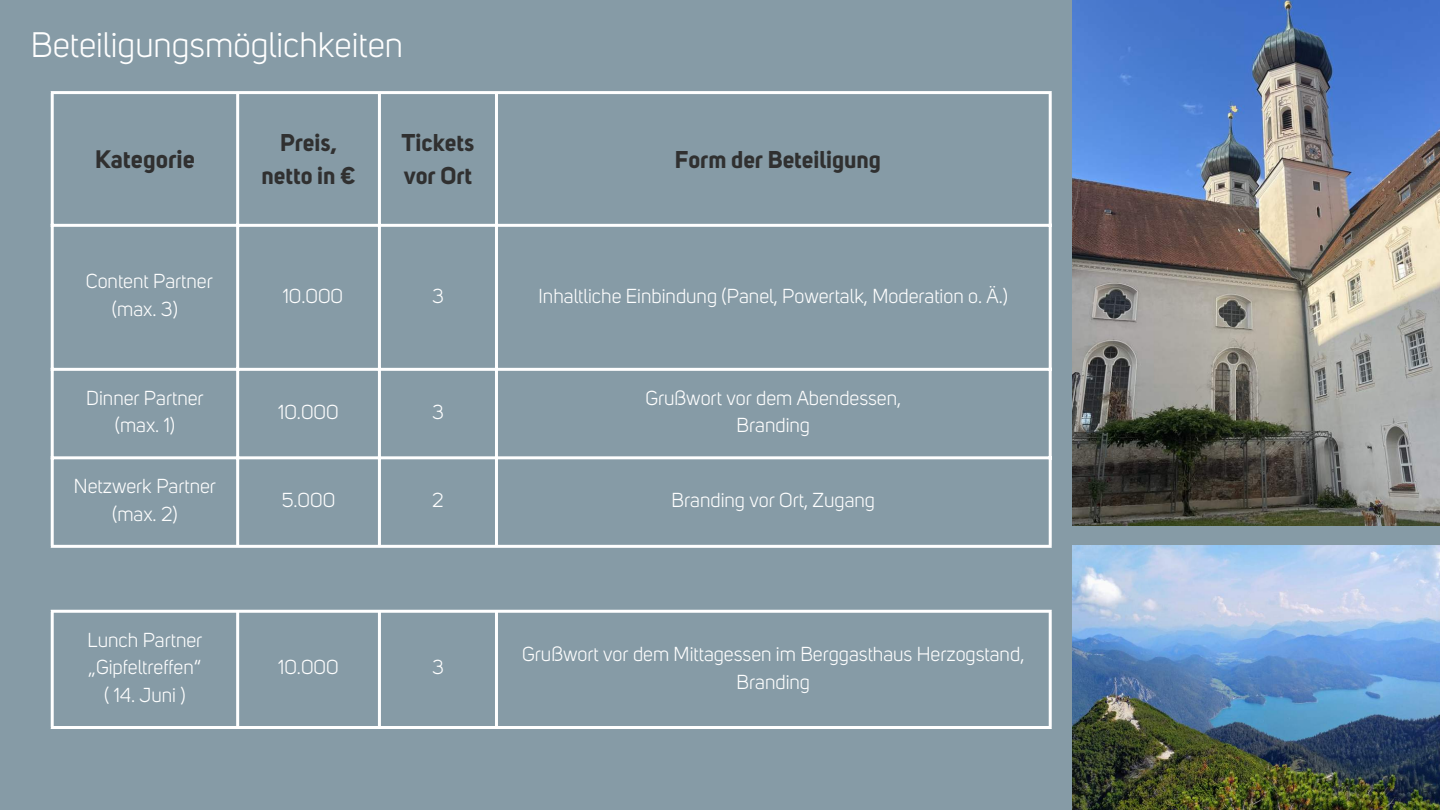
<style>
.page{position:relative;width:1440px;height:810px;background:#869ba6}
.page>*{position:absolute;margin:0;border:0;box-sizing:border-box;transform-origin:0 0}
.t1{font:35px "Uni Sans";color:#fff}
.t2{font:700 25px "Uni Sans";color:#303030}
.t3{font:700 24px/33px "Uni Sans";color:#303030;text-align:center}
.t4{font:20px/27.8px "Uni Sans";color:#fff;text-align:center}
</style>
<div class="page">
<hr style="left:51px;top:94px;width:3px;height:451px;background:#fff">
<hr style="left:236px;top:94px;width:3px;height:451px;background:#fff">
<hr style="left:378px;top:94px;width:3px;height:451px;background:#fff">
<hr style="left:495px;top:94px;width:3px;height:451px;background:#fff">
<hr style="left:1049px;top:94px;width:3px;height:451px;background:#fff">
<hr style="left:51px;top:91px;width:1001px;height:3px;background:#fff">
<hr style="left:51px;top:224px;width:1001px;height:3px;background:#fff">
<hr style="left:51px;top:368px;width:1001px;height:3px;background:#fff">
<hr style="left:51px;top:456px;width:1001px;height:3px;background:#fff">
<hr style="left:51px;top:545px;width:1001px;height:3px;background:#fff">
<hr style="left:51px;top:613px;width:3px;height:113px;background:#fff">
<hr style="left:236px;top:613px;width:3px;height:113px;background:#fff">
<hr style="left:378px;top:613px;width:3px;height:113px;background:#fff">
<hr style="left:495px;top:613px;width:3px;height:113px;background:#fff">
<hr style="left:1049px;top:613px;width:3px;height:113px;background:#fff">
<hr style="left:51px;top:610px;width:1001px;height:3px;background:#fff">
<hr style="left:51px;top:726px;width:1001px;height:3px;background:#fff">
<img style="left:1073px;top:0;width:367px;height:526px">
<img style="left:1073px;top:545px;width:367px;height:265px">
<h1 class="t1" style="left:31px;top:30px;width:374px">Beteiligungsmöglichkeiten</h1>
<p class="t2" style="left:95px;top:144px;width:101px">Kategorie</p>
<p class="t3" style="left:261px;top:126px;width:96px">Preis, netto in €</p>
<p class="t3" style="left:402px;top:126px;width:74px;text-align:left">Tickets vor Ort</p>
<p class="t3" style="left:675px;top:143px;width:208px">Form der Beteiligung</p>
<p class="t4" style="left:86px;top:269px;width:128px">Content Partner (max. 3)</p>
<p class="t4" style="left:86px;top:386px;width:119px">Dinner Partner (max. 1)</p>
<p class="t4" style="left:74px;top:474px;width:144px">Netzwerk Partner (max. 2)</p>
<p class="t4" style="left:88px;top:627px;width:116px">Lunch Partner „Gipfeltreffen“ ( 14. Juni )</p>
<p class="t4" style="left:283px;top:284px;width:62px">10.000</p>
<p class="t4" style="left:432px;top:284px;width:13px">3</p>
<p class="t4" style="left:539px;top:284px;width:471px">Inhaltliche Einbindung (Panel, Powertalk, Moderation o. Ä.)</p>
<p class="t4" style="left:278px;top:400px;width:62px">10.000</p>
<p class="t4" style="left:432px;top:400px;width:13px">3</p>
<p class="t4" style="left:645px;top:386px;width:257px">Grußwort vor dem Abendessen,<br>Branding</p>
<p class="t4" style="left:282px;top:488px;width:55px">5.000</p>
<p class="t4" style="left:432px;top:488px;width:13px">2</p>
<p class="t4" style="left:672px;top:488px;width:205px">Branding vor Ort, Zugang</p>
<p class="t4" style="left:278px;top:655px;width:62px">10.000</p>
<p class="t4" style="left:432px;top:655px;width:13px">3</p>
<p class="t4" style="left:522px;top:642px;width:504px">Grußwort vor dem Mittagessen im Berggasthaus Herzogstand,<br>Branding</p>
</div>
